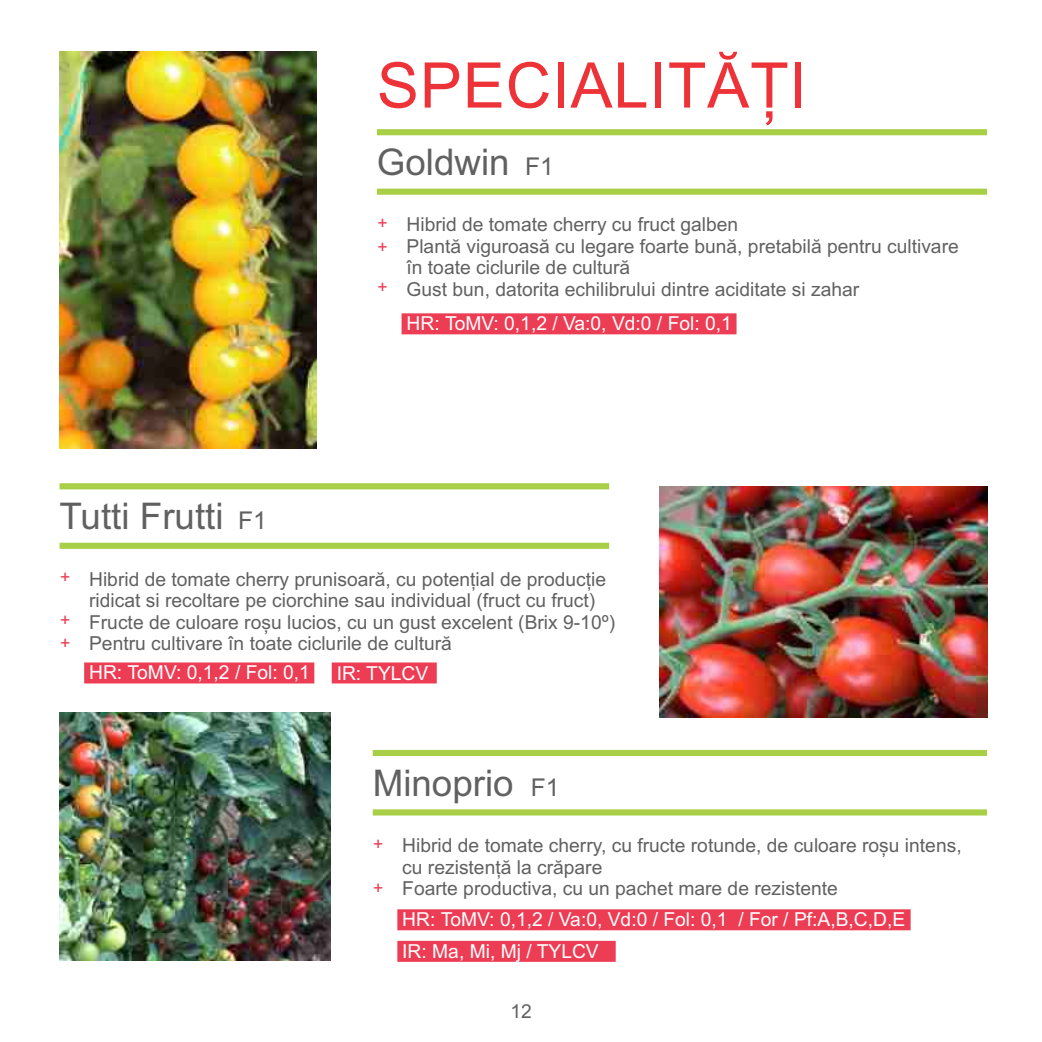
<style>
.page{position:relative;width:1042px;height:1042px;background:#fff}
.page>*{position:absolute;margin:0;border:0;box-sizing:border-box;transform-origin:0 0}
.t1{font:63px "Arial";letter-spacing:.015em;color:#ed3338}
.t2{font:36.75px "Arial";color:#616161}
.t3{font:19.25px/21.5px "Arial";color:#616161}
.t4{font:19.25px/32.2px "Arial";color:#fff}
.t5{font:17.5px "Arial";color:#ed3d54}
.s1{font-size:24.5px}
</style>
<div class="page">
<img style="left:60px;top:52px;width:256px;height:396px">
<div style="left:377px;top:129px;width:610px;height:6px;background:#a8cf45"></div>
<div style="left:377px;top:189px;width:610px;height:6px;background:#a8cf45"></div>
<div style="left:401px;top:313px;width:335px;height:21px;background:#ed3d54"></div>
<div style="left:60px;top:483px;width:549px;height:6px;background:#a8cf45"></div>
<div style="left:60px;top:543px;width:549px;height:6px;background:#a8cf45"></div>
<div style="left:84px;top:662px;width:230px;height:21px;background:#ed3d54"></div>
<div style="left:332px;top:662px;width:105px;height:21px;background:#ed3d54"></div>
<img style="left:659px;top:486px;width:328px;height:231px">
<div style="left:373px;top:750px;width:614px;height:6px;background:#a8cf45"></div>
<div style="left:373px;top:809px;width:614px;height:6px;background:#a8cf45"></div>
<div style="left:397px;top:909px;width:513px;height:21px;background:#ed3d54"></div>
<div style="left:397px;top:941px;width:219px;height:21px;background:#ed3d54"></div>
<img style="left:60px;top:712px;width:270px;height:248px">
<h1 class="t1" style="left:377px;top:62px;width:431px">SPECIALITĂȚI</h1>
<h2 class="t2" style="left:377px;top:148px;width:178px">Goldwin <span class="s1">F1</span></h2>
<h2 class="t2" style="left:60px;top:502px;width:209px">Tutti Frutti <span class="s1">F1</span></h2>
<p class="t5" style="left:377px;top:216px;width:12px">+</p>
<p class="t5" style="left:377px;top:240px;width:12px">+</p>
<p class="t5" style="left:377px;top:281px;width:12px">+</p>
<p class="t3" style="left:406px;top:216px;width:554px">Hibrid de tomate cherry cu fruct galben<br>Plantă viguroasă cu legare foarte bună, pretabilă pentru cultivare în toate ciclurile de cultură<br>Gust bun, datorita echilibrului dintre aciditate si zahar</p>
<p class="t4" style="left:406px;top:309px;width:327px">HR: ToMV: 0,1,2 / Va:0, Vd:0 / Fol: 0,1</p>
<p class="t5" style="left:60px;top:570px;width:12px">+</p>
<p class="t5" style="left:60px;top:613px;width:12px">+</p>
<p class="t5" style="left:60px;top:636px;width:12px">+</p>
<p class="t3" style="left:89px;top:570px;width:527px">Hibrid de tomate cherry prunisoară, cu potențial de producție ridicat si recoltare pe ciorchine sau individual (fruct cu fruct)<br>Fructe de culoare roșu lucios, cu un gust excelent (Brix 9-10º)<br>Pentru cultivare în toate ciclurile de cultură</p>
<p class="t4" style="left:89px;top:658px;width:222px">HR: ToMV: 0,1,2 / Fol: 0,1</p>
<p class="t4" style="left:337px;top:659px;width:93px">IR: TYLCV</p>
<h2 class="t2" style="left:373px;top:769px;width:188px">Minoprio <span class="s1">F1</span></h2>
<p class="t5" style="left:373px;top:837px;width:12px">+</p>
<p class="t5" style="left:373px;top:881px;width:12px">+</p>
<p class="t3" style="left:402px;top:836px;width:561px">Hibrid de tomate cherry, cu fructe rotunde, de culoare roșu intens, cu rezistență la crăpare<br>Foarte productiva, cu un pachet mare de rezistente</p>
<p class="t4" style="left:402px;top:905px;width:504px">HR: ToMV: 0,1,2 / Va:0, Vd:0 / Fol: 0,1 / For / Pf:A,B,C,D,E<br>IR: Ma, Mi, Mj / TYLCV</p>
<p class="t3" style="left:510px;top:1002px;width:23px">12</p>
</div>
